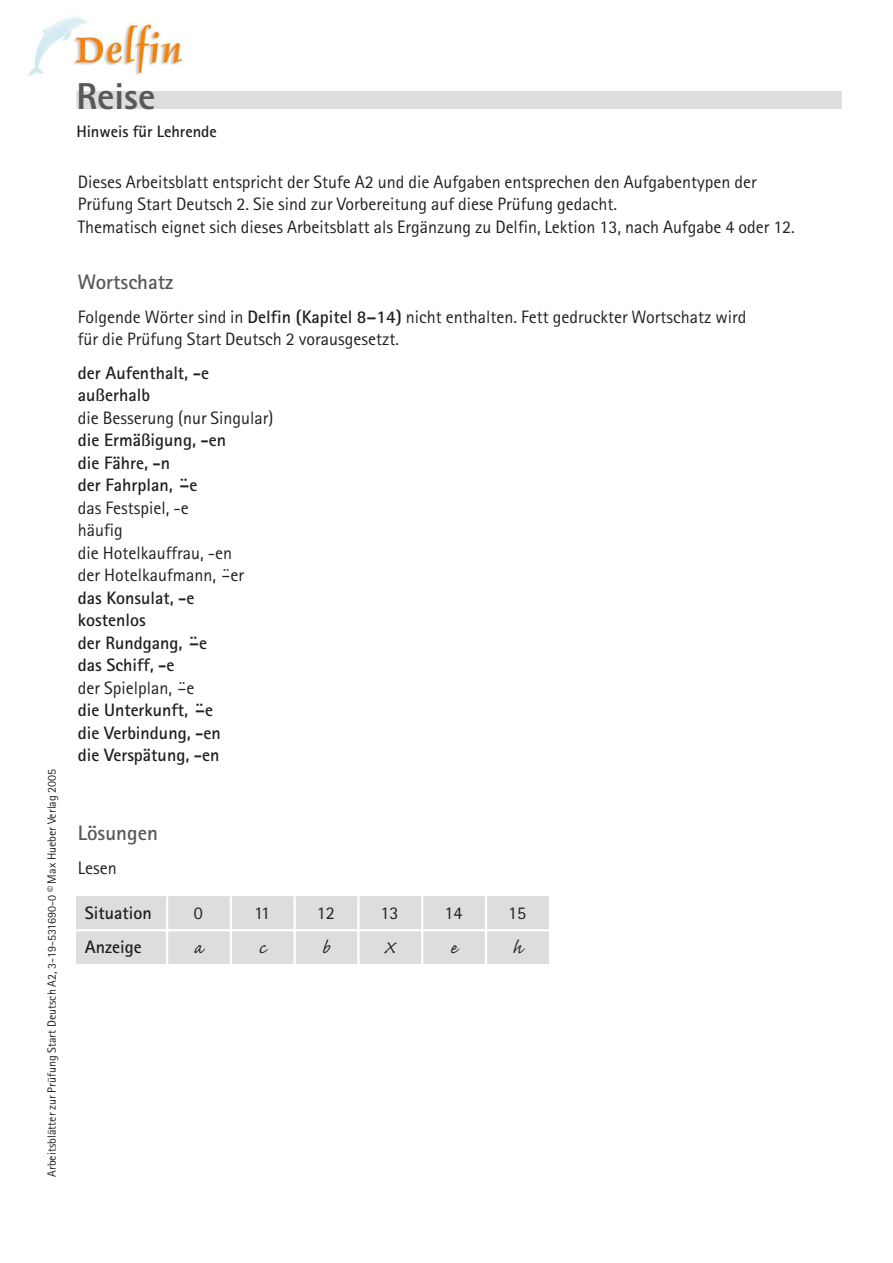
<style>
.page{position:relative;width:893px;height:1263px;background:#fff}
.page>*{position:absolute;margin:0;border:0;box-sizing:border-box;transform-origin:0 0}
.t1{font:800 37.5px "Rotis Sans Serif";color:#57585a}
.t2{font:22.5px "Caflisch Script";color:#231f20}
.t3{font:700 21px "Agfa Rotis Sans Serif";color:#57585a}
.t4{font:18px/22.5px "Agfa Rotis Sans Serif";color:#231f20}
.t5{font:700 18px/22.5px "Agfa Rotis Sans Serif";color:#231f20}
.t6{font:700 16.5px "Agfa Rotis Sans Serif";color:#231f20}
.t7{font:12px "Agfa Rotis Sans Serif";color:#231f20}
.s1{font-weight:700}
</style>
<div class="page">
<img style="left:28px;top:16px;width:156px;height:61px">
<div style="left:76px;top:91px;width:766px;height:18px;background:#dcdddf"></div>
<div style="left:76px;top:896px;width:472px;height:68px;background:#dcdddf"></div>
<hr style="left:76px;top:929px;width:500px;height:2px;background:#fff">
<hr style="left:230px;top:896px;width:2px;height:68px;background:#fff">
<hr style="left:166px;top:896px;width:2px;height:68px;background:#fff">
<hr style="left:294px;top:896px;width:2px;height:68px;background:#fff">
<hr style="left:357px;top:896px;width:3px;height:68px;background:#fff">
<hr style="left:421px;top:896px;width:2px;height:68px;background:#fff">
<hr style="left:485px;top:896px;width:2px;height:68px;background:#fff">
<p class="t7" style="left:48px;top:1177px;width:410px;rotate:-90deg">Arbeitsblätter zur Prüfung Start Deutsch A2, 3-19-531690-0 © Max Hueber Verlag 2005</p>
<h1 class="t1" style="left:76px;top:83px;width:81px">Reise</h1>
<p class="t6" style="left:76px;top:126px;width:142px">Hinweis für Lehrende</p>
<p class="t4" style="left:78px;top:172px;width:719px">Dieses Arbeitsblatt entspricht der Stufe A2 und die Aufgaben entsprechen den Aufgabentypen der<br>Prüfung Start Deutsch 2. Sie sind zur Vorbereitung auf diese Prüfung gedacht.<br>Thematisch eignet sich dieses Arbeitsblatt als Ergänzung zu Delfin, Lektion 13, nach Aufgabe 4 oder 12.</p>
<p class="t3" style="left:78px;top:274px;width:97px">Wortschatz</p>
<p class="t4" style="left:78px;top:307px;width:670px">Folgende Wörter sind in <span class="s1">Delfin (Kapitel 8–14)</span> nicht enthalten. Fett gedruckter Wortschatz wird für die Prüfung Start Deutsch 2 vorausgesetzt.</p>
<p class="t5" style="left:78px;top:363px;width:133px">der Aufenthalt, -e außerhalb</p>
<p class="t4" style="left:78px;top:408px;width:197px">die Besserung (nur Singular)</p>
<p class="t5" style="left:78px;top:431px;width:150px">die Ermäßigung, -en die Fähre, -n<br>der Fahrplan, ¨–e</p>
<p class="t4" style="left:78px;top:498px;width:168px">das Festspiel, -e<br>häufig<br>die Hotelkauffrau, -en der Hotelkaufmann, ¨–er</p>
<p class="t5" style="left:78px;top:588px;width:131px">das Konsulat, -e kostenlos<br>der Rundgang, ¨–e das Schiff, -e</p>
<p class="t4" style="left:78px;top:678px;width:118px">der Spielplan, ¨–e</p>
<p class="t5" style="left:78px;top:701px;width:145px">die Unterkunft, ¨–e die Verbindung, -en die Verspätung, -en</p>
<p class="t3" style="left:78px;top:826px;width:82px">Lösungen</p>
<p class="t4" style="left:78px;top:858px;width:40px">Lesen</p>
<p class="t5" style="left:85px;top:903px;width:68px">Situation</p>
<p class="t4" style="left:194px;top:903px;width:10px">0</p>
<p class="t4" style="left:254px;top:903px;width:18px">11</p>
<p class="t4" style="left:317px;top:903px;width:19px">12</p>
<p class="t4" style="left:381px;top:903px;width:20px">13</p>
<p class="t4" style="left:444px;top:903px;width:19px">14</p>
<p class="t4" style="left:508px;top:903px;width:19px">15</p>
<p class="t5" style="left:85px;top:937px;width:58px">Anzeige</p>
<p class="t2" style="left:194px;top:939px;width:10px">a</p>
<p class="t2" style="left:258px;top:939px;width:9px">c</p>
<p class="t2" style="left:322px;top:939px;width:9px">b</p>
<p class="t2" style="left:384px;top:939px;width:13px">X</p>
<p class="t2" style="left:450px;top:939px;width:9px">e</p>
<p class="t2" style="left:512px;top:939px;width:11px">h</p>
</div>
